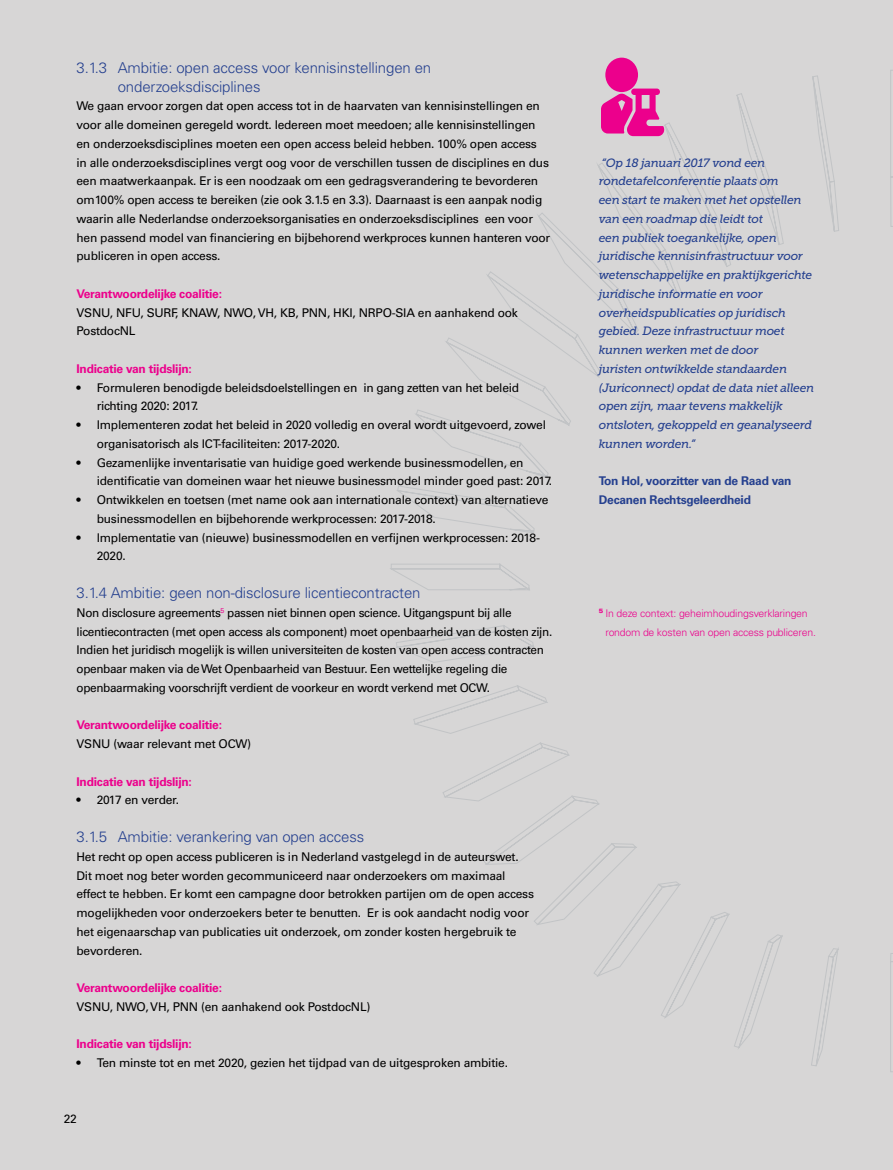
<style>
.page{position:relative;width:893px;height:1170px;background:#fff}
.page>*{position:absolute;margin:0;border:0;box-sizing:border-box;transform-origin:0 0}
.t1{font:300 15px/18.8px "Univers LT Std";letter-spacing:-.01em;color:#25408f}
.t2{font:12px/18.8px "Univers LT Std";letter-spacing:-.02em;color:#000}
.t3{font:italic 12px/18.8px "Museo Slab 500";letter-spacing:-.02em;color:#25408f}
.t4{font:700 12px "Univers LT Std";letter-spacing:-.02em;color:#ec008c}
.t5{font:700 12px/18.8px "Univers LT Std";letter-spacing:-.02em;color:#25408f}
.t6{font:300 10.5px/18.8px "Univers LT Std";letter-spacing:-.02em;color:#ec008c}
</style>
<div class="page">
<div style="left:0;top:0;width:893px;height:1169px;background:#d7d6d6"></div>
<svg style="left:390px;top:57px;width:503px;height:1015px"></svg>
<div style="left:605px;top:58px;width:33px;height:34px;background:#ec008c;border-radius:50%"></div>
<svg style="left:601px;top:89px;width:65px;height:47px"></svg>
<p class="t1" style="left:118px;top:58px;width:315px;text-indent:-41px">3.1.3 Ambitie: open access voor kennisinstellingen en onderzoeksdisciplines</p>
<p class="t2" style="left:77px;top:97px;width:475px">We gaan ervoor zorgen dat open access tot in de haarvaten van kennisinstellingen en voor alle domeinen geregeld wordt. Iedereen moet meedoen; alle kennisinstellingen en onderzoeksdisciplines moeten een open access beleid hebben. 100% open access in alle onderzoeksdisciplines vergt oog voor de verschillen tussen de disciplines en dus een maatwerkaanpak. Er is een noodzaak om een gedragsverandering te bevorderen om100% open access te bereiken (zie ook 3.1.5 en 3.3). Daarnaast is een aanpak nodig waarin alle Nederlandse onderzoeksorganisaties en onderzoeksdisciplines een voor hen passend model van financiering en bijbehorend werkproces kunnen hanteren voor publiceren in open access.</p>
<p class="t4" style="left:77px;top:286px;width:147px">Verantwoordelijke coalitie:</p>
<p class="t2" style="left:77px;top:303px;width:443px">VSNU, NFU, SURF, KNAW, NWO, VH, KB, PNN, HKI, NRPO-SIA en aanhakend ook<br>PostdocNL</p>
<p class="t4" style="left:77px;top:361px;width:117px">Indicatie van tijdslijn:</p>
<p class="t2" style="left:97px;top:378px;width:424px;text-indent:-20px">• Formuleren benodigde beleidsdoelstellingen en in gang zetten van het beleid richting 2020: 2017.</p>
<p class="t2" style="left:97px;top:415px;width:451px;text-indent:-20px">• Implementeren zodat het beleid in 2020 volledig en overal wordt uitgevoerd, zowel organisatorisch als ICT-faciliteiten: 2017-2020.</p>
<p class="t2" style="left:97px;top:453px;width:457px;text-indent:-20px">• Gezamenlijke inventarisatie van huidige goed werkende businessmodellen, en identificatie van domeinen waar het nieuwe businessmodel minder goed past: 2017.</p>
<p class="t2" style="left:97px;top:490px;width:453px;text-indent:-20px">• Ontwikkelen en toetsen (met name ook aan internationale context) van alternatieve businessmodellen en bijbehorende werkprocessen: 2017-2018.</p>
<p class="t2" style="left:97px;top:528px;width:445px;text-indent:-20px">• Implementatie van (nieuwe) businessmodellen en verfijnen werkprocessen: 2018-<br>2020.</p>
<p class="t1" style="left:77px;top:583px;width:346px">3.1.4 Ambitie: geen non-disclosure licentiecontracten</p>
<p class="t2" style="left:77px;top:603px;width:477px">Non disclosure agreements<sup>5</sup> passen niet binnen open science. Uitgangspunt bij alle licentiecontracten (met open access als component) moet openbaarheid van de kosten zijn.<br>Indien het juridisch mogelijk is willen universiteiten de kosten van open access contracten openbaar maken via de Wet Openbaarheid van Bestuur. Een wettelijke regeling die openbaarmaking voorschrijft verdient de voorkeur en wordt verkend met OCW.</p>
<p class="t4" style="left:77px;top:718px;width:147px">Verantwoordelijke coalitie:</p>
<p class="t2" style="left:77px;top:734px;width:176px">VSNU (waar relevant met OCW)</p>
<p class="t4" style="left:77px;top:774px;width:117px">Indicatie van tijdslijn:</p>
<p class="t2" style="left:77px;top:790px;width:104px">• 2017 en verder.</p>
<p class="t1" style="left:77px;top:827px;width:289px">3.1.5 Ambitie: verankering van open access</p>
<p class="t2" style="left:77px;top:847px;width:459px">Het recht op open access publiceren is in Nederland vastgelegd in de auteurswet.<br>Dit moet nog beter worden gecommuniceerd naar onderzoekers om maximaal effect te hebben. Er komt een campagne door betrokken partijen om de open access mogelijkheden voor onderzoekers beter te benutten. Er is ook aandacht nodig voor het eigenaarschap van publicaties uit onderzoek, om zonder kosten hergebruik te bevorderen.</p>
<p class="t4" style="left:77px;top:980px;width:147px">Verantwoordelijke coalitie:</p>
<p class="t2" style="left:77px;top:997px;width:295px">VSNU, NWO, VH, PNN (en aanhakend ook PostdocNL)</p>
<p class="t4" style="left:77px;top:1036px;width:117px">Indicatie van tijdslijn:</p>
<p class="t2" style="left:77px;top:1053px;width:433px">• Ten minste tot en met 2020, gezien het tijdpad van de uitgesproken ambitie.</p>
<p class="t2" style="left:64px;top:1109px;width:15px">22</p>
<p class="t3" style="left:599px;top:153px;width:217px">“Op 18 januari 2017 vond een rondetafelconferentie plaats om<br>een start te maken met het opstellen van een roadmap die leidt tot<br>een publiek toegankelijke, open juridische kennisinfrastructuur voor wetenschappelijke en praktijkgerichte juridische informatie en voor overheidspublicaties op juridisch gebied. Deze infrastructuur moet kunnen werken met de door<br>juristen ontwikkelde standaarden (Juriconnect) opdat de data niet alleen open zijn, maar tevens makkelijk ontsloten, gekoppeld en geanalyseerd kunnen worden.”</p>
<p class="t5" style="left:599px;top:472px;width:194px">Ton Hol, voorzitter van de Raad van<br>Decanen Rechtsgeleerdheid</p>
<p class="t6" style="left:605px;top:603px;width:212px;text-indent:-7px"><sup>5</sup> In deze context: geheimhoudingsverklaringen rondom de kosten van open access publiceren.</p>
</div>
